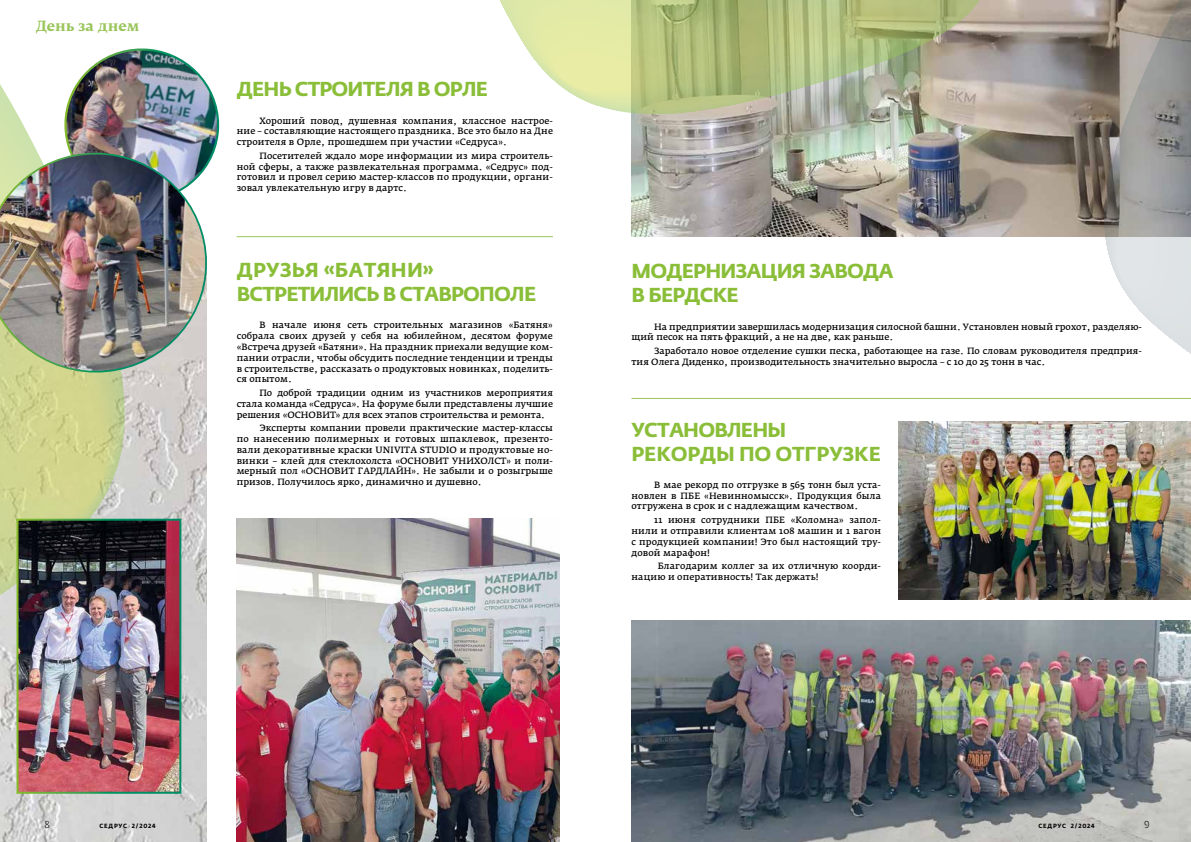
<style>
.page{position:relative;width:1191px;height:842px;background:#fff}
.page>*{position:absolute;margin:0;border:0;box-sizing:border-box;transform-origin:0 0}
.t1{font:700 20px/24px "Fedra Sans Pro";letter-spacing:-.04em;color:#8abe38}
.t2{font:700 20px/24px "Fedra Sans Pro";letter-spacing:-.01em;color:#8abe38}
.t3{font:700 14px "Fedra Serif B Pro";color:#99c55a}
.t4{font:300 10px "Fedra Sans Pro";color:#000}
.t5{font:9px/10.8px "Fedra Serif A Pro";color:#000;text-align:justify}
.t6{font:700 6px "Fedra Sans Pro";letter-spacing:.125em;color:#000}
</style>
<div class="page">
<img style="left:631px;top:0;width:472px;height:237px">
<hr style="left:631px;top:398px;width:560px;height:1px;background:#99c55a">
<img style="left:0;top:377px;width:207px;height:465px">
<img style="left:126px;top:48px;width:94px;height:105px">
<hr style="left:237px;top:236px;width:316px;height:1px;background:#99c55a">
<img style="left:237px;top:519px;width:322px;height:323px">
<svg style="left:631px;top:0;width:362px;height:131px;background:#adaca0"></svg>
<svg style="left:978px;top:0;width:11px;height:115px"></svg>
<svg style="left:967px;top:0;width:11px;height:115px"></svg>
<svg style="left:956px;top:0;width:11px;height:115px"></svg>
<svg style="left:945px;top:0;width:11px;height:115px"></svg>
<svg style="left:934px;top:0;width:11px;height:115px"></svg>
<svg style="left:923px;top:0;width:11px;height:115px"></svg>
<svg style="left:912px;top:0;width:11px;height:115px"></svg>
<svg style="left:901px;top:0;width:11px;height:115px"></svg>
<svg style="left:890px;top:0;width:11px;height:115px"></svg>
<svg style="left:879px;top:0;width:11px;height:115px"></svg>
<svg style="left:868px;top:0;width:11px;height:115px"></svg>
<svg style="left:857px;top:0;width:11px;height:115px"></svg>
<svg style="left:847px;top:0;width:10px;height:115px"></svg>
<svg style="left:836px;top:0;width:11px;height:115px"></svg>
<svg style="left:825px;top:0;width:11px;height:115px"></svg>
<svg style="left:500px;top:0;width:325px;height:115px;background:#c8d19a"></svg>
<svg style="left:84px;top:61px;width:38px;height:13px"></svg>
<svg style="left:0;top:74px;width:122px;height:13px"></svg>
<svg style="left:0;top:87px;width:122px;height:13px"></svg>
<svg style="left:0;top:100px;width:122px;height:544px"></svg>
<svg style="left:0;top:113px;width:122px;height:529px"></svg>
<img style="left:0;top:126px;width:122px;height:510px">
<svg style="left:0;top:377px;width:116px;height:207px;background:#ccd28d"></svg>
<img style="left:20px;top:522px;width:158px;height:269px">
<img style="left:0;top:146px;width:214px;height:231px">
<img style="left:899px;top:421px;width:292px;height:179px">
<img style="left:631px;top:620px;width:560px;height:222px">
<svg style="left:1103px;top:0;width:88px;height:354px;background:#b1afad"></svg>
<h2 class="t3" style="left:36px;top:17px;width:105px">День за днем</h2>
<h1 class="t1" style="left:237px;top:77px;width:253px">ДЕНЬ СТРОИТЕЛЯ В ОРЛЕ</h1>
<p class="t5" style="left:237px;top:115px;width:318px;text-indent:23px">Хороший повод, душевная компания, классное настрое&shy;ние – составляющие настоящего праздника. Все это было на Дне строителя в Орле, прошедшем при участии «Седруса».</p>
<p class="t5" style="left:237px;top:150px;width:318px;text-indent:23px">Посетителей ждало море информации из мира строитель&shy;ной сферы, а также развлекательная программа. «Седрус» под&shy;готовил и провел серию мастер-классов по продукции, органи&shy;зовал увлекательную игру в дартс.</p>
<h1 class="t1" style="left:237px;top:258px;width:301px">ДРУЗЬЯ «БАТЯНИ»<br>ВСТРЕТИЛИСЬ В СТАВРОПОЛЕ</h1>
<p class="t5" style="left:237px;top:320px;width:318px;text-indent:23px">В начале июня сеть строительных магазинов «Батяня» собрала своих друзей у себя на юбилейном, десятом форуме «Встреча друзей «Батяни». На праздник приехали ведущие ком&shy;пании отрасли, чтобы обсудить последние тенденции и тренды в строительстве, рассказать о продуктовых новинках, поделить&shy;ся опытом.</p>
<p class="t5" style="left:237px;top:387px;width:318px;text-indent:23px">По доброй традиции одним из участников мероприятия стала команда «Седруса». На форуме были представлены лучшие решения «ОСНОВИТ» для всех этапов строительства и ремонта.</p>
<p class="t5" style="left:237px;top:423px;width:318px;text-indent:23px">Эксперты компании провели практические мастер-классы по нанесению полимерных и готовых шпаклевок, презенто&shy;вали декоративные краски UNIVITA STUDIO и продуктовые но&shy;винки – клей для стеклохолста «ОСНОВИТ УНИХОЛСТ» и поли&shy;мерный пол «ОСНОВИТ ГАРДЛАЙН». Не забыли и о розыгрыше призов. Получилось ярко, динамично и душевно.</p>
<h1 class="t1" style="left:631px;top:259px;width:263px">МОДЕРНИЗАЦИЯ ЗАВОДА<br>В БЕРДСКЕ</h1>
<p class="t5" style="left:631px;top:321px;width:512px;text-indent:23px">На предприятии завершилась модернизация силосной башни. Установлен новый грохот, разделяю&shy;щий песок на пять фракций, а не на две, как раньше.</p>
<p class="t5" style="left:631px;top:345px;width:512px;text-indent:23px">Заработало новое отделение сушки песка, работающее на газе. По словам руководителя предприя&shy;тия Олега Диденко, производительность значительно выросла – с 10 до 25 тонн в час.</p>
<h1 class="t2" style="left:631px;top:418px;width:251px">УСТАНОВЛЕНЫ<br>РЕКОРДЫ ПО ОТГРУЗКЕ</h1>
<p class="t5" style="left:631px;top:479px;width:251px;text-indent:23px">В мае рекорд по отгрузке в 565 тонн был уста&shy;новлен в ПБЕ «Невинномысск». Продукция была отгружена в срок и с надлежащим качеством.</p>
<p class="t5" style="left:631px;top:514px;width:251px;text-indent:23px">11 июня сотрудники ПБЕ «Коломна» запол&shy;нили и отправили клиентам 108 машин и 1 вагон с продукцией компании! Это был настоящий тру&shy;довой марафон!</p>
<p class="t5" style="left:631px;top:561px;width:251px;text-indent:26px">Благодарим коллег за их отличную коорди&shy;нацию и оперативность! Так держать!</p>
<p class="t4" style="left:44px;top:818px;width:7px">8</p>
<p class="t6" style="left:99px;top:822px;width:58px">СЕДРУС 2/2024</p>
<p class="t6" style="left:1038px;top:822px;width:58px">СЕДРУС 2/2024</p>
<p class="t4" style="left:1144px;top:818px;width:7px">9</p>
</div>
